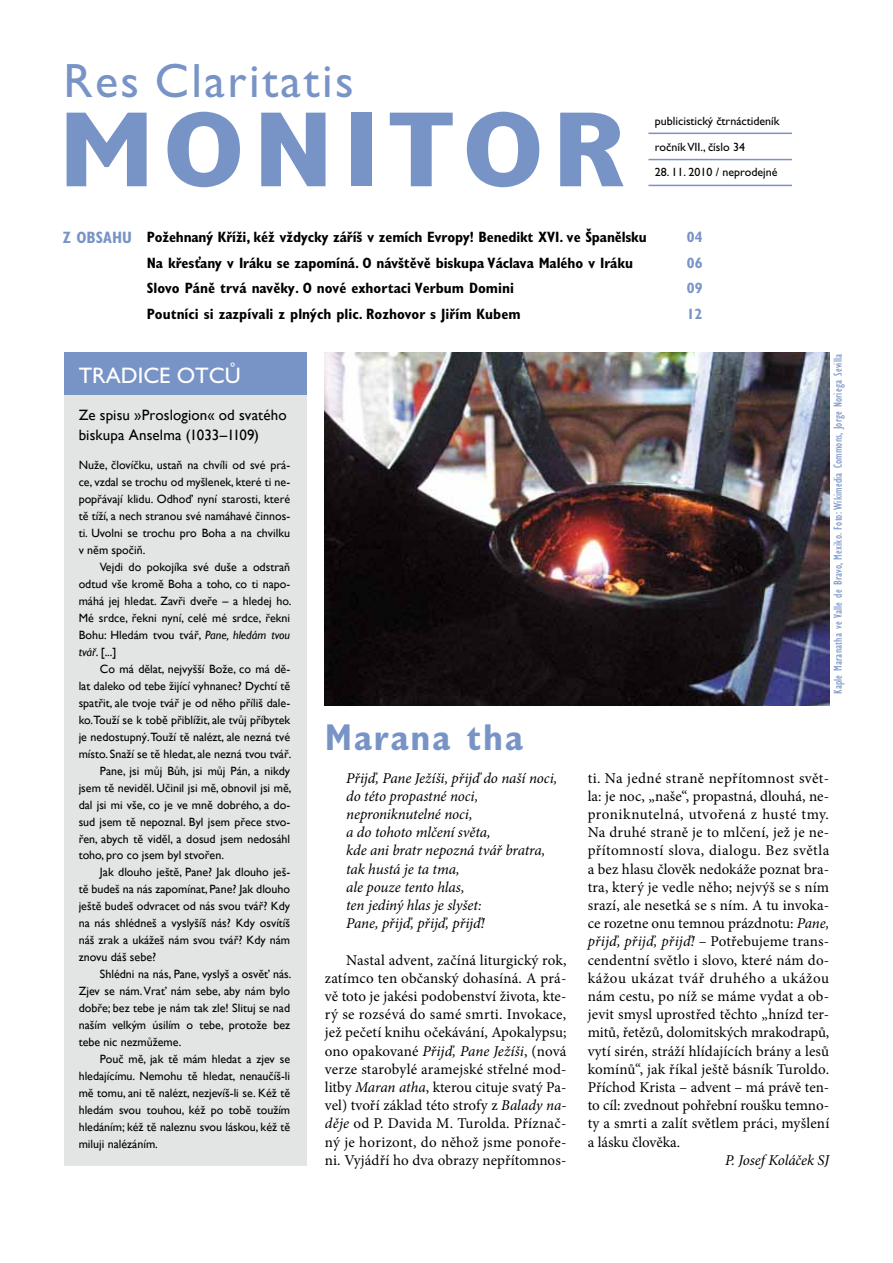
<style>
.page{position:relative;width:893px;height:1263px;background:#fff}
.page>*{position:absolute;margin:0;border:0;box-sizing:border-box;transform-origin:0 0}
.t1{font:700 condensed 107.7px "Gill Sans Std";letter-spacing:.05em;color:#7894c7;scale:1.25 1}
.t2{font:48.3px "Gill Sans Std";letter-spacing:.05em;color:#7894c7}
.t3{font:700 condensed 37.5px "Gill Sans Std";letter-spacing:.05em;color:#7894c7}
.t4{font:22.5px "Gill Sans Std";color:#fff}
.t5{font:15px/18.1px "Minion Pro";letter-spacing:.005em;color:#000;text-align:justify}
.t6{font:700 condensed 15px "Gill Sans Std";letter-spacing:-.005em;color:#000}
.t7{font:italic 15px/18.1px "Minion Pro";letter-spacing:-.01em;color:#000}
.t8{font:15px/19.5px "Gill Sans";letter-spacing:.01em;color:#000}
.t9{font:700 condensed 15px "Gill Sans Std";color:#7894c7}
.t10{font:12px/17px "Gill Sans";color:#000;text-align:justify}
.t11{font:condensed 12px "Gill Sans Std";letter-spacing:.015em;color:#7894c7}
.t12{font:12px/25.5px "Gill Sans Std";color:#000}
.s1{font-size:16.5px;color:#7894c7}
.s2{font-style:italic}
</style>
<div class="page">
<div style="left:64px;top:352px;width:242px;height:813px;background:#e3e4e4"></div>
<div style="left:64px;top:352px;width:242px;height:42px;background:#7894c7"></div>
<hr style="left:648px;top:133px;width:144px;height:1px;background:#7894c7">
<hr style="left:648px;top:159px;width:144px;height:1px;background:#7894c7">
<hr style="left:648px;top:185px;width:144px;height:1px;background:#7894c7">
<img style="left:325px;top:352px;width:504px;height:353px">
<h2 class="t2" style="left:63px;top:53px;width:292px">Res Claritatis</h2>
<h1 class="t1" style="left:57px;top:86px;width:456px">MONITOR</h1>
<p class="t12" style="left:655px;top:108px;width:126px">publicistický čtrnáctideník ročník VII., číslo 34</p>
<p class="t12" style="left:655px;top:159px;width:124px">28. 11. 2010 / neprodejné</p>
<p class="t6" style="left:63px;top:228px;width:586px"><span class="s1">Z OBSAHU</span> Požehnaný Kříži, kéž vždycky záříš v zemích Evropy! Benedikt XVI. ve Španělsku</p>
<p class="t9" style="left:687px;top:228px;width:17px">04</p>
<p class="t6" style="left:147px;top:254px;width:488px">Na křesťany v Iráku se zapomíná. O návštěvě biskupa Václava Malého v Iráku</p>
<p class="t9" style="left:687px;top:254px;width:17px">06</p>
<p class="t6" style="left:147px;top:279px;width:369px">Slovo Páně trvá navěky. O nové exhortaci Verbum Domini</p>
<p class="t9" style="left:687px;top:279px;width:17px">09</p>
<p class="t6" style="left:147px;top:305px;width:375px">Poutníci si zazpívali z plných plic. Rozhovor s Jiřím Kubem</p>
<p class="t9" style="left:687px;top:305px;width:17px">12</p>
<h3 class="t4" style="left:79px;top:362px;width:164px">TRADICE OTCŮ</h3>
<p class="t8" style="left:79px;top:406px;width:210px">Ze spisu »Proslogion« od svatého biskupa Anselma (1033–1109)</p>
<p class="t10" style="left:79px;top:457px;width:213px">Nuže, človíčku, ustaň na chvíli od své prá&shy;ce, vzdal se trochu od myšlenek, které ti ne&shy;popřávají klidu. Odhoď nyní starosti, které tě tíží, a nech stranou své namáhavé činnos&shy;ti. Uvolni se trochu pro Boha a na chvilku v něm spočiň.</p>
<p class="t10" style="left:79px;top:559px;width:214px;text-indent:21px">Vejdi do pokojíka své duše a odstraň odtud vše kromě Boha a toho, co ti napo&shy;máhá jej hledat. Zavři dveře – a hledej ho.<br>Mé srdce, řekni nyní, celé mé srdce, řekni Bohu: Hledám tvou tvář, <span class="s2">Pane, hledám tvou tvář</span>. [...]</p>
<p class="t10" style="left:100px;top:661px;width:192px">Co má dělat, nejvyšší Bože, co má dě-</p>
<p class="t10" style="left:79px;top:678px;width:213px">lat daleko od tebe žijící vyhnanec? Dychtí tě</p>
<p class="t10" style="left:79px;top:694px;width:213px">spatřit, ale tvoje tvář je od něho příliš dale-</p>
<p class="t10" style="left:79px;top:711px;width:213px">ko.Touží se k tobě přiblížit, ale tvůj příbytek</p>
<p class="t10" style="left:79px;top:728px;width:213px">je nedostupný. Touží tě nalézt, ale nezná tvé</p>
<p class="t10" style="left:79px;top:745px;width:214px">místo. Snaží se tě hledat, ale nezná tvou tvář.</p>
<p class="t10" style="left:100px;top:762px;width:192px">Pane, jsi můj Bůh, jsi můj Pán, a nikdy</p>
<p class="t10" style="left:79px;top:779px;width:214px">jsem tě neviděl. Učinil jsi mě, obnovil jsi mě,</p>
<p class="t10" style="left:79px;top:796px;width:213px">dal jsi mi vše, co je ve mně dobrého, a do-</p>
<p class="t10" style="left:79px;top:813px;width:213px">sud jsem tě nepoznal. Byl jsem přece stvo-</p>
<p class="t10" style="left:79px;top:830px;width:213px">řen, abych tě viděl, a dosud jsem nedosáhl</p>
<p class="t10" style="left:79px;top:847px;width:147px">toho, pro co jsem byl stvořen.</p>
<p class="t10" style="left:100px;top:864px;width:192px">Jak dlouho ještě, Pane? Jak dlouho ješ-</p>
<p class="t10" style="left:79px;top:881px;width:213px">tě budeš na nás zapomínat, Pane? Jak dlouho</p>
<p class="t10" style="left:79px;top:898px;width:213px">ještě budeš odvracet od nás svou tvář? Kdy</p>
<p class="t10" style="left:79px;top:915px;width:213px">na nás shlédneš a vyslyšíš nás? Kdy osvítíš</p>
<p class="t10" style="left:79px;top:932px;width:213px">náš zrak a ukážeš nám svou tvář? Kdy nám</p>
<p class="t10" style="left:79px;top:949px;width:79px">znovu dáš sebe?</p>
<p class="t10" style="left:100px;top:966px;width:193px">Shlédni na nás, Pane, vyslyš a osvěť nás.</p>
<p class="t10" style="left:79px;top:983px;width:213px">Zjev se nám. Vrať nám sebe, aby nám bylo</p>
<p class="t10" style="left:79px;top:1000px;width:213px">dobře; bez tebe je nám tak zle! Slituj se nad</p>
<p class="t10" style="left:79px;top:1017px;width:213px">naším velkým úsilím o tebe, protože bez</p>
<p class="t10" style="left:79px;top:1034px;width:104px">tebe nic nezmůžeme.</p>
<p class="t10" style="left:100px;top:1051px;width:192px">Pouč mě, jak tě mám hledat a zjev se</p>
<p class="t10" style="left:79px;top:1067px;width:213px">hledajícímu. Nemohu tě hledat, nenaučíš-li</p>
<p class="t10" style="left:79px;top:1084px;width:213px">mě tomu, ani tě nalézt, nezjevíš-li se. Kéž tě</p>
<p class="t10" style="left:79px;top:1101px;width:213px">hledám svou touhou, kéž po tobě toužím</p>
<p class="t10" style="left:79px;top:1118px;width:213px">hledáním; kéž tě naleznu svou láskou, kéž tě</p>
<p class="t10" style="left:79px;top:1135px;width:81px">miluji nalézáním.</p>
<h3 class="t3" style="left:325px;top:715px;width:200px">Marana tha</h3>
<p class="t7" style="left:346px;top:769px;width:213px">Přijď, Pane Ježíši, přijď do naší noci, do této propastné noci, neproniknutelné noci,<br>a do tohoto mlčení světa,<br>kde ani bratr nepozná tvář bratra, tak hustá je ta tma,<br>ale pouze tento hlas,<br>ten jediný hlas je slyšet:<br>Pane, přijď, přijď, přijď!</p>
<p class="t5" style="left:325px;top:951px;width:243px;text-indent:21px">Nastal advent, začíná liturgický rok, zatímco ten občanský dohasíná. A prá&shy;vě toto je jakési podobenství života, kte&shy;rý se rozsévá do samé smrti. Invokace, jež pečetí knihu očekávání, Apokalypsu; ono opakované <span class="s2">Přijď, Pane Ježíši</span>, (nová verze starobylé aramejské střelné mod&shy;litby <span class="s2">Maran atha</span>, kterou cituje svatý Pa&shy;vel) tvoří základ této strofy z <span class="s2">Balady na&shy;děje</span> od P. Davida M. Turolda. Příznač&shy;ný je horizont, do něhož jsme ponoře&shy;ni. Vyjádří ho dva obrazy nepřítomnos-</p>
<p class="t11" style="left:831px;top:694px;width:341px;rotate:-90deg">Kaple Maranatha ve Valle de Bravo, Mexiko. Foto: Wikimedia Commons, Jorge Noriega Sevilla</p>
<p class="t5" style="left:588px;top:769px;width:243px">ti. Na jedné straně nepřítomnost svět&shy;la: je noc, „naše“, propastná, dlouhá, ne&shy;proniknutelná, utvořená z husté tmy.<br>Na druhé straně je to mlčení, jež je ne&shy;přítomností slova, dialogu. Bez světla a bez hlasu člověk nedokáže poznat bra&shy;tra, který je vedle něho; nejvýš se s ním srazí, ale nesetká se s ním. A tu invoka&shy;ce rozetne onu temnou prázdnotu: <span class="s2">Pane, přijď, přijď, přijď!</span> – Potřebujeme trans&shy;cendentní světlo i slovo, které nám do&shy;kážou ukázat tvář druhého a ukážou nám cestu, po níž se máme vydat a ob&shy;jevit smysl uprostřed těchto „hnízd ter&shy;mitů, řetězů, dolomitských mrakodrapů, vytí sirén, stráží hlídajících brány a lesů komínů“, jak říkal ještě básník Turoldo.<br>Příchod Krista – advent – má právě ten&shy;to cíl: zvednout pohřební roušku temno&shy;ty a smrti a zalít světlem práci, myšlení a lásku člověka.</p>
<p class="t7" style="left:725px;top:1151px;width:105px">P. Josef Koláček SJ</p>
</div>
